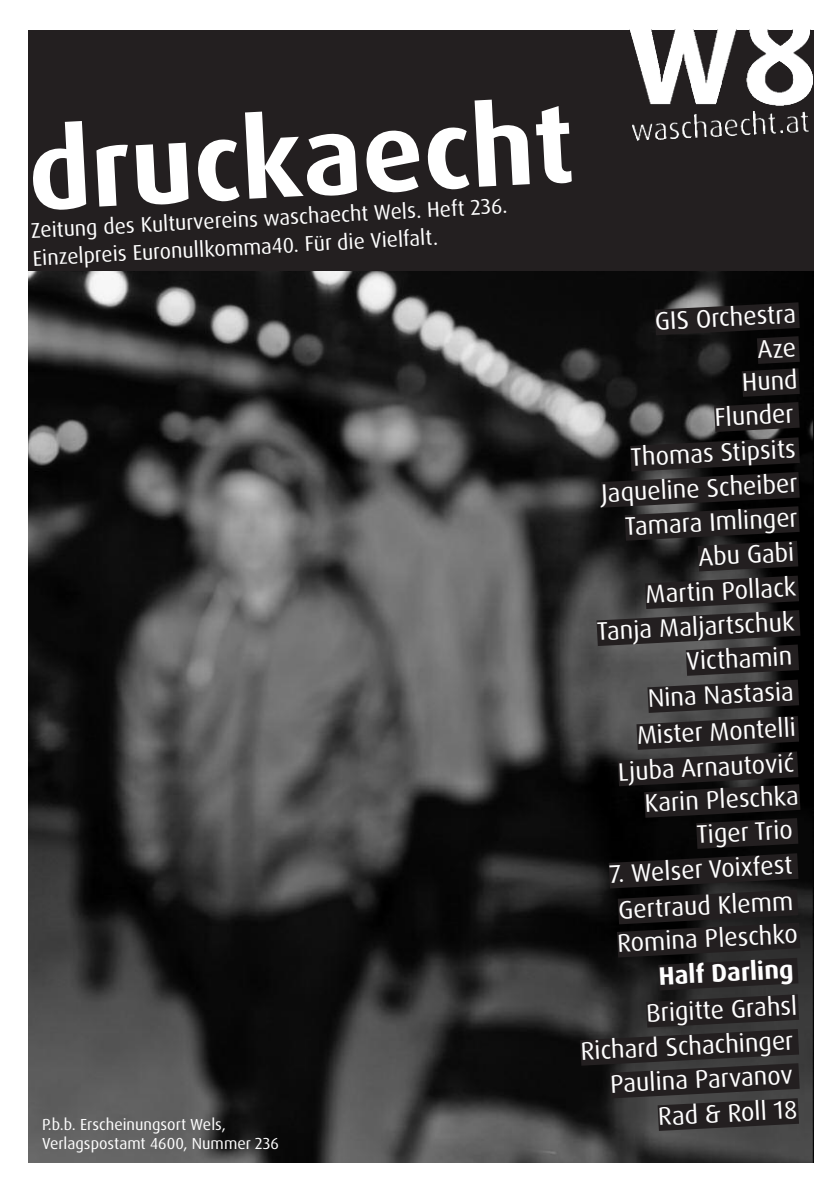
<style>
.page{position:relative;width:840px;height:1191px;background:#fff}
.page>*{position:absolute;margin:0;border:0;box-sizing:border-box;transform-origin:0 0}
.t1{font:700 110px "Dax OT";color:#fff}
.t2{font:25.4px/34.4px "Dax OT";color:#fff;text-align:right}
.t3{font:25.4px/32.8px "Dax Pro";color:#fff;text-align:right}
.t4{font:700 25.4px "Dax OT";color:#fff}
.t5{font:21.4px/27.8px "Dax OT";color:#fff}
.t6{font:16px/19.2px "Dax OT";color:#fff}
</style>
<div class="page">
<img style="left:28px;top:271px;width:784px;height:891px">
<div style="left:28px;top:30px;width:784px;height:241px;background:#231f20"></div>
<img style="left:630px;top:30px;width:181px;height:110px">
<svg style="left:579px;top:302px;width:221px;height:828px;background:#252324"></svg>
<h1 class="t1" style="left:26px;top:124px;width:547px;rotate:-3deg">druckaecht</h1>
<p class="t5" style="left:31px;top:218px;width:478px;rotate:-3deg">Zeitung des Kulturvereins waschaecht Wels. Heft 236.<br>Einzelpreis Euronullkomma40. Für die Vielfalt.</p>
<p class="t6" style="left:42px;top:1115px;width:238px">P.b.b. Erscheinungsort Wels,<br>Verlagspostamt 4600, Nummer 236</p>
<p class="t2" style="left:654px;top:305px;width:142px;rotate:-3deg">GIS Orchestra</p>
<p class="t2" style="left:739px;top:336px;width:57px;line-height:32px;rotate:-3deg">Aze<br>Hund</p>
<p class="t2" style="left:713px;top:402px;width:81px;rotate:-3deg">Flunder</p>
<p class="t2" style="left:629px;top:441px;width:167px;rotate:-3deg">Thomas Stipsits</p>
<p class="t2" style="left:600px;top:478px;width:198px;rotate:-3deg">Jaqueline Scheiber</p>
<p class="t2" style="left:624px;top:511px;width:174px;rotate:-3deg">Tamara Imlinger<br>Abu Gabi</p>
<p class="t2" style="left:594px;top:581px;width:203px;rotate:-3deg">Martin Pollack<br>Tanja Maljartschuk</p>
<p class="t2" style="left:685px;top:646px;width:107px;rotate:-3deg">Victhamin</p>
<p class="t2" style="left:646px;top:683px;width:147px;rotate:-3deg">Nina Nastasia</p>
<p class="t2" style="left:635px;top:720px;width:161px;rotate:-3deg">Mister Montelli</p>
<p class="t3" style="left:617px;top:757px;width:180px;rotate:-3deg">Ljuba Arnautović<br>Karin Pleschka</p>
<p class="t2" style="left:695px;top:819px;width:98px;rotate:-3deg">Tiger Trio</p>
<p class="t2" style="left:608px;top:858px;width:185px;rotate:-3deg">7. Welser Voixfest</p>
<p class="t2" style="left:614px;top:895px;width:182px;line-height:33.2px;text-align:left;rotate:-3deg">Gertraud Klemm<br>Romina Pleschko</p>
<p class="t4" style="left:657px;top:965px;width:136px;rotate:-3deg">Half Darling</p>
<p class="t2" style="left:645px;top:997px;width:152px;rotate:-3deg">Brigitte Grahsl</p>
<p class="t2" style="left:579px;top:1035px;width:214px;rotate:-3deg">Richard Schachinger<br>Paulina Parvanov</p>
<p class="t3" style="left:657px;top:1101px;width:141px;rotate:-3deg">Rad &amp; Roll 18</p>
</div>
